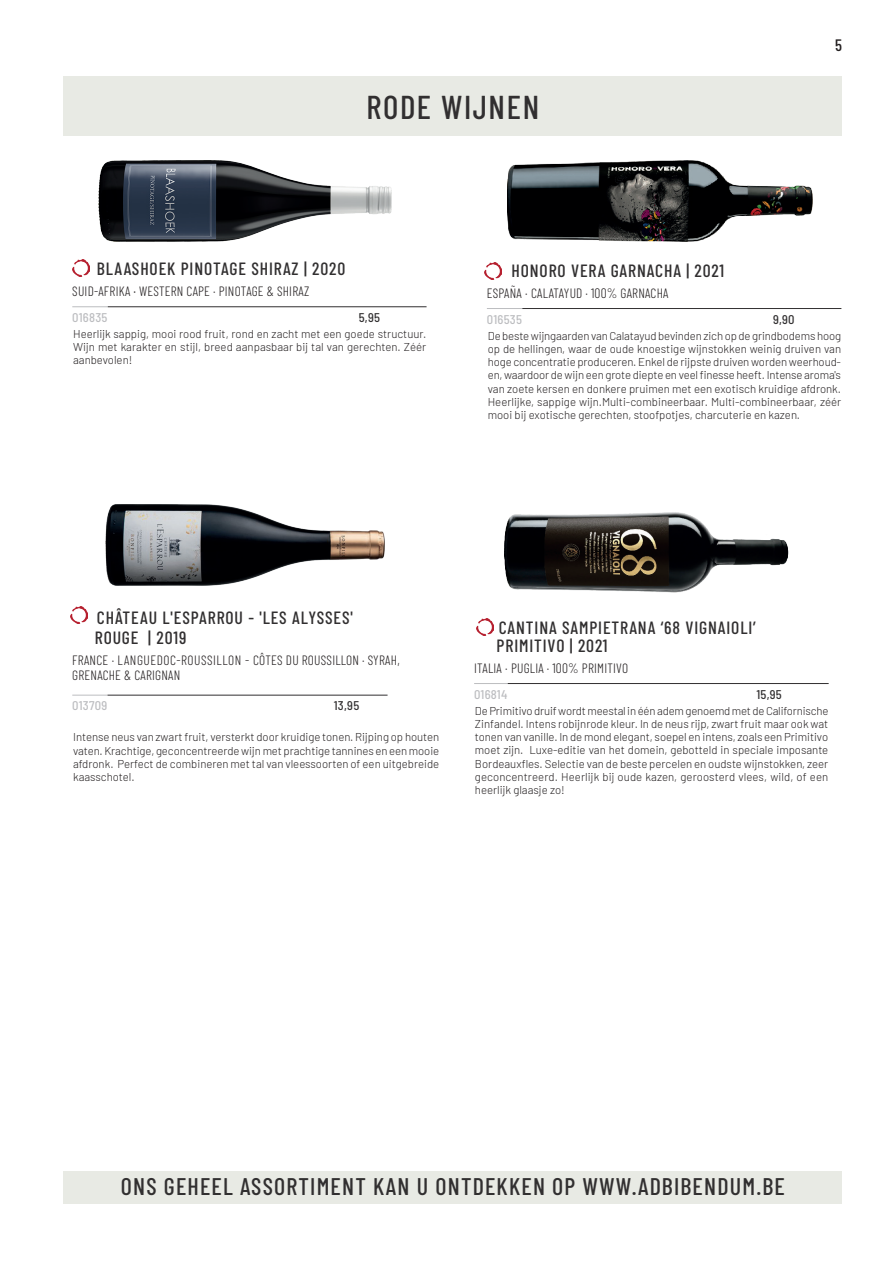
<style>
.page{position:relative;width:893px;height:1263px;background:#fff}
.page>*{position:absolute;margin:0;border:0;box-sizing:border-box;transform-origin:0 0}
.t1{font:500 33px "Barlow Condensed";letter-spacing:.05em;color:#312f30}
.t2{font:500 24px "Barlow Condensed";letter-spacing:.05em;color:#312f30}
.t3{font:500 17.7px/18px "Barlow Condensed";letter-spacing:.05em;color:#312f30}
.t4{font:500 16.5px "Barlow Condensed";color:#231f20}
.t5{font:300 13.5px/15px "Barlow Condensed";letter-spacing:.015em;color:#231f20}
.t6{font:500 semi-condensed 12.6px "Barlow";letter-spacing:.02em;color:#bcbdc0}
.t7{font:500 semi-condensed 12.6px "Barlow";letter-spacing:.02em;color:#312f30}
.t8{font:300 11.4px/13.2px "Barlow";color:#231f20;text-align:justify}
.s1{font-weight:200}
</style>
<div class="page">
<div style="left:64px;top:77px;width:778px;height:59px;background:#e8eae4"></div>
<img style="left:98px;top:160px;width:294px;height:81px">
<hr style="left:72px;top:306px;width:36px;height:1px;background:#bcbdc0">
<hr style="left:108px;top:306px;width:319px;height:1px;background:#312f30">
<hr style="left:474px;top:683px;width:34px;height:1px;background:#bcbdc0">
<hr style="left:508px;top:683px;width:321px;height:1px;background:#312f30">
<img style="left:504px;top:512px;width:285px;height:81px">
<img style="left:476px;top:619px;width:17px;height:17px">
<img style="left:72px;top:260px;width:17px;height:17px">
<hr style="left:487px;top:308px;width:35px;height:1px;background:#bcbdc0">
<hr style="left:522px;top:308px;width:319px;height:1px;background:#312f30">
<img style="left:507px;top:160px;width:305px;height:81px">
<img style="left:485px;top:263px;width:17px;height:17px">
<img style="left:105px;top:504px;width:280px;height:82px">
<img style="left:70px;top:607px;width:17px;height:17px">
<hr style="left:72px;top:695px;width:36px;height:1px;background:#bcbdc0">
<hr style="left:108px;top:695px;width:280px;height:1px;background:#312f30">
<div style="left:64px;top:1171px;width:778px;height:32px;background:#e8eae4"></div>
<h1 class="t1" style="left:366px;top:83px;width:174px">RODE WIJNEN</h1>
<h3 class="t4" style="left:835px;top:33px;width:8px">5</h3>
<h3 class="t3" style="left:97px;top:258px;width:250px">BLAASHOEK PINOTAGE SHIRAZ | 2020</h3>
<p class="t5" style="left:72px;top:283px;width:239px">SUID-AFRIKA · WESTERN CAPE <span class="s1">·</span> PINOTAGE &amp; SHIRAZ</p>
<p class="t6" style="left:72px;top:308px;width:37px">016835</p>
<p class="t7" style="left:359px;top:308px;width:23px">5,95</p>
<p class="t8" style="left:73px;top:326px;width:355px">Heerlijk sappig, mooi rood fruit, rond en zacht met een goede structuur.<br>Wijn met karakter en stijl, breed aanpasbaar bij tal van gerechten. Zéér aanbevolen!</p>
<h3 class="t3" style="left:511px;top:260px;width:214px">HONORO VERA GARNACHA | 2021</h3>
<p class="t5" style="left:487px;top:285px;width:183px">ESPAÑA <span class="s1">·</span> CALATAYUD <span class="s1">·</span> 100% GARNACHA</p>
<p class="t6" style="left:487px;top:310px;width:37px">016535</p>
<p class="t7" style="left:773px;top:310px;width:23px">9,90</p>
<p class="t8" style="left:488px;top:328px;width:355px">De beste wijngaarden van Calatayud bevinden zich op de grindbodems hoog op de hellingen, waar de oude knoestige wijnstokken weinig druiven van hoge concentratie produceren. Enkel de rijpste druiven worden weerhoud&shy;en, waardoor de wijn een grote diepte en veel finesse heeft. Intense aroma's van zoete kersen en donkere pruimen met een exotisch kruidige afdronk.<br>Heerlijke, sappige wijn.Multi-combineerbaar. Multi-combineerbaar, zéér mooi bij exotische gerechten, stoofpotjes, charcuterie en kazen.</p>
<h3 class="t3" style="left:95px;top:607px;width:260px;line-height:19.5px">CHÂTEAU L'ESPARROU - 'LES ALYSSES'<br>ROUGE | 2019</h3>
<p class="t5" style="left:72px;top:652px;width:329px">FRANCE <span class="s1">·</span> LANGUEDOC-ROUSSILLON - CÔTES DU ROUSSILLON <span class="s1">·</span> SYRAH,<br>GRENACHE &amp; CARIGNAN</p>
<p class="t6" style="left:72px;top:696px;width:36px">013709</p>
<p class="t7" style="left:334px;top:696px;width:27px">13,95</p>
<p class="t8" style="left:73px;top:730px;width:368px">Intense neus van zwart fruit, versterkt door kruidige tonen. Rijping op houten vaten. Krachtige, geconcentreerde wijn met prachtige tannines en een mooie afdronk. Perfect de combineren met tal van vleessoorten of een uitgebreide kaasschotel.</p>
<h3 class="t3" style="left:497px;top:617px;width:261px">CANTINA SAMPIETRANA ‘68 VIGNAIOLI’<br>PRIMITIVO | 2021</h3>
<p class="t5" style="left:474px;top:659px;width:156px">ITALIA <span class="s1">·</span> PUGLIA <span class="s1">·</span> 100% PRIMITIVO</p>
<p class="t6" style="left:474px;top:685px;width:35px">016814</p>
<p class="t7" style="left:756px;top:685px;width:27px">15,95</p>
<p class="t8" style="left:475px;top:703px;width:355px">De Primitivo druif wordt meestal in één adem genoemd met de Californische Zinfandel. Intens robijnrode kleur. In de neus rijp, zwart fruit maar ook wat tonen van vanille. In de mond elegant, soepel en intens, zoals een Primitivo moet zijn. Luxe-editie van het domein, gebotteld in speciale imposante Bordeauxfles. Selectie van de beste percelen en oudste wijnstokken, zeer geconcentreerd. Heerlijk bij oude kazen, geroosterd vlees, wild, of een heerlijk glaasje zo!</p>
<h2 class="t2" style="left:121px;top:1169px;width:665px">ONS GEHEEL ASSORTIMENT KAN U ONTDEKKEN OP WWW.ADBIBENDUM.BE</h2>
</div>
